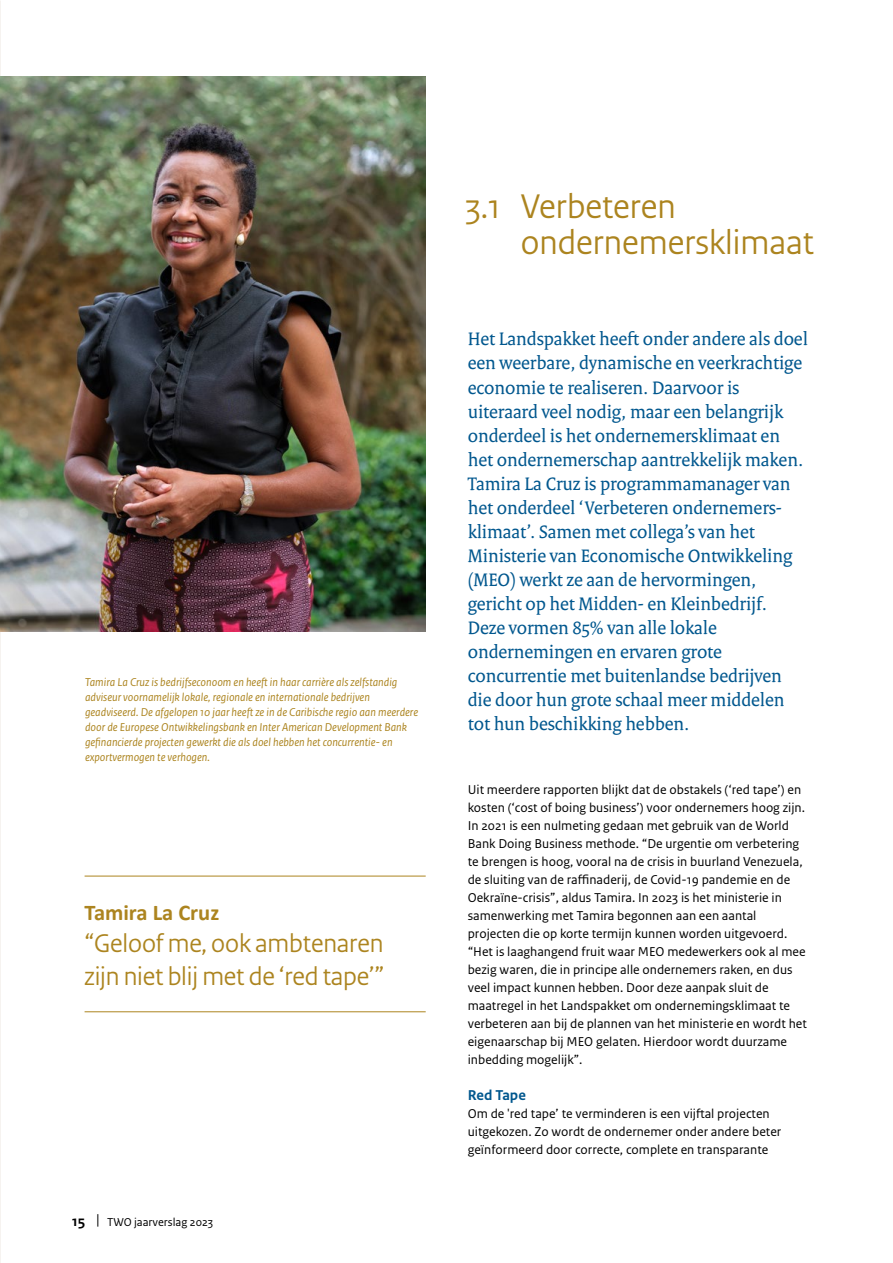
<style>
.page{position:relative;width:893px;height:1263px;background:#fff}
.page>*{position:absolute;margin:0;border:0;box-sizing:border-box;transform-origin:0 0}
.t1{font:36px/36px "Rijksoverheid Sans Heading";color:#ac841f}
.t2{font:27px/32.4px "Rijksoverheid Sans Heading";letter-spacing:-.005em;color:#ac841f}
.t3{font:700 22.5px "Calibri";color:#ac841f}
.t4{font:19.5px/24px "Rijksoverheid Serif";letter-spacing:-.005em;color:#00578e}
.t5{font:700 15px "Rijksoverheid Sans Text";color:#00578e}
.t6{font:13.5px/18px "Rijksoverheid Sans Text";color:#000}
.t7{font:italic 12px/15px "Rijksoverheid Sans Text";color:#ac841f}
.t8{font:12px "Rijksoverheid Sans Text";color:#000}
.s1{font-weight:700;font-size:15px}
.s2{font-size:15px}
</style>
<div class="page">
<img style="left:0;top:0;width:1px;height:1263px">
<img style="left:0;top:77px;width:425px;height:555px">
<hr style="left:85px;top:876px;width:341px;height:1px;background:#ac841f">
<hr style="left:85px;top:1011px;width:341px;height:1px;background:#ac841f">
<p class="t7" style="left:85px;top:675px;width:335px">Tamira La Cruz is bedrijfseconoom en heeft in haar carrière als zelfstandig adviseur voornamelijk lokale, regionale en internationale bedrijven geadviseerd. De afgelopen 10 jaar heeft ze in de Caribische regio aan meerdere door de Europese Ontwikkelingsbank en Inter American Development Bank gefinancierde projecten gewerkt die als doel hebben het concurrentie- en exportvermogen te verhogen.</p>
<h3 class="t3" style="left:85px;top:896px;width:136px">Tamira La Cruz</h3>
<h2 class="t2" style="left:85px;top:928px;width:301px">“Geloof me, ook ambtenaren zijn niet blij met de ‘red tape’”</h2>
<p class="t8" style="left:72px;top:1215px;width:142px"><span class="s1">15</span> <span class="s2">|</span> TWO jaarverslag 2023</p>
<h1 class="t1" style="left:521px;top:189px;width:294px;text-indent:-55px">3.1 Verbeteren ondernemersklimaat</h1>
<p class="t4" style="left:468px;top:327px;width:342px">Het Landspakket heeft onder andere als doel een weerbare, dynamische en veerkrachtige economie te realiseren. Daarvoor is uiteraard veel nodig, maar een belangrijk onderdeel is het ondernemersklimaat en het ondernemerschap aantrekkelijk maken.<br>Tamira La Cruz is programmamanager van het onderdeel ‘Verbeteren ondernemers&shy;klimaat’. Samen met collega’s van het Ministerie van Economische Ontwikkeling (MEO) werkt ze aan de hervormingen, gericht op het Midden- en Kleinbedrijf.<br>Deze vormen 85% van alle lokale ondernemingen en ervaren grote concurrentie met buitenlandse bedrijven die door hun grote schaal meer middelen tot hun beschikking hebben.</p>
<p class="t6" style="left:468px;top:781px;width:341px">Uit meerdere rapporten blijkt dat de obstakels (‘red tape’) en kosten (‘cost of boing business’) voor ondernemers hoog zijn.<br>In 2021 is een nulmeting gedaan met gebruik van de World Bank Doing Business methode. “De urgentie om verbetering te brengen is hoog, vooral na de crisis in buurland Venezuela, de sluiting van de raffinaderij, de Covid-19 pandemie en de Oekraïne-crisis”, aldus Tamira. In 2023 is het ministerie in samenwerking met Tamira begonnen aan een aantal projecten die op korte termijn kunnen worden uitgevoerd. “Het is laaghangend fruit waar MEO medewerkers ook al mee bezig waren, die in principe alle ondernemers raken, en dus veel impact kunnen hebben. Door deze aanpak sluit de maatregel in het Landspakket om ondernemingsklimaat te verbeteren aan bij de plannen van het ministerie en wordt het eigenaarschap bij MEO gelaten. Hierdoor wordt duurzame inbedding mogelijk”.</p>
<p class="t5" style="left:468px;top:1086px;width:60px">Red Tape</p>
<p class="t6" style="left:468px;top:1105px;width:315px">Om de 'red tape’ te verminderen is een vijftal projecten uitgekozen. Zo wordt de ondernemer onder andere beter geïnformeerd door correcte, complete en transparante</p>
</div>
